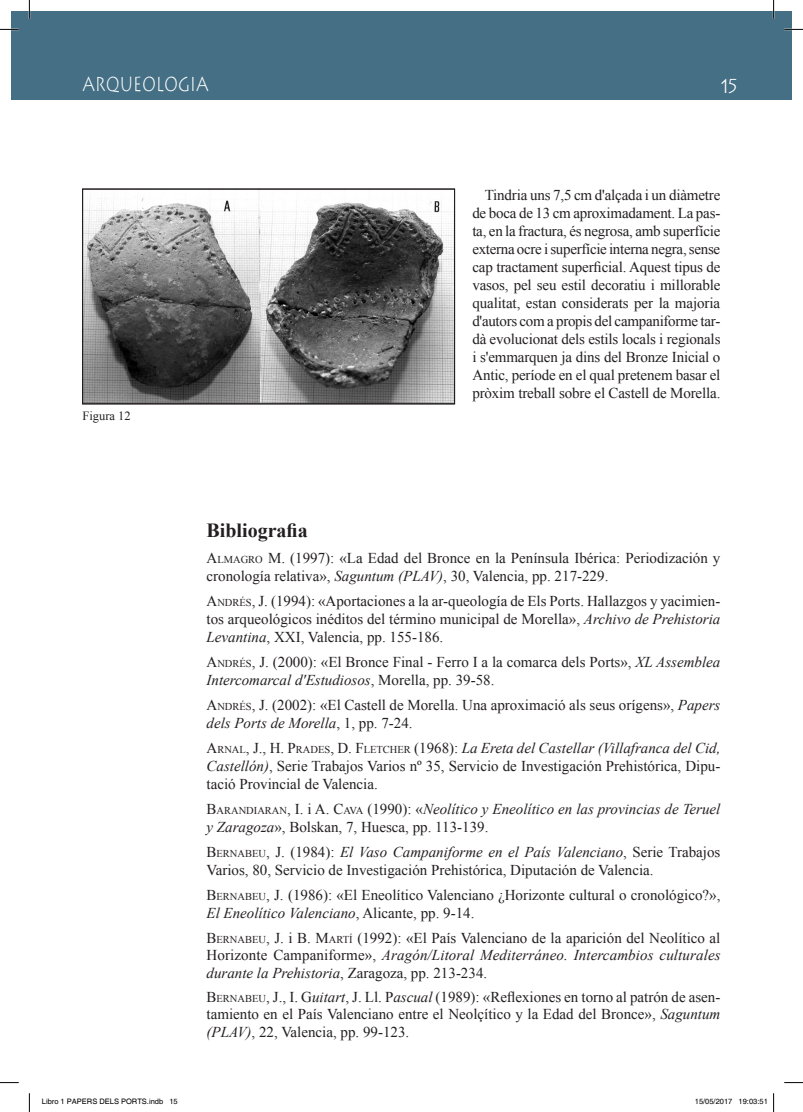
<style>
.page{position:relative;width:803px;height:1112px;background:#fff}
.page>*{position:absolute;margin:0;border:0;box-sizing:border-box;transform-origin:0 0}
.t1{font:700 20px "Times New Roman";color:#231f20}
.t2{font:300 20px "Lithograph";color:#fff;scale:.8 1}
.t3{font:300 20px "Lithograph";color:#fff}
.t4{font:15px/18px "Times New Roman";color:#231f20;text-align:justify}
.t5{font:italic 15px/18px "Times New Roman";color:#231f20}
.t6{font:12.5px "Times New Roman";color:#231f20}
.t7{font:7.5px "Helvetica";color:#000}
.s1{font-size:10.5px}
.s2{font-style:inherit}
.s3{font-style:italic}
.s4{font-style:normal}
.s5{font-style:normal;font-size:10.5px}
</style>
<div class="page">
<div style="left:12px;top:12px;width:779px;height:88px;background:#456f84"></div>
<img style="left:84px;top:198px;width:369px;height:203px">
<div style="left:82px;top:189px;width:373px;height:214px;border:1px solid #231f20"></div>
<svg style="left:0;top:29px;width:19px;height:1px"></svg>
<svg style="left:784px;top:29px;width:19px;height:1px"></svg>
<svg style="left:0;top:1082px;width:19px;height:1px"></svg>
<svg style="left:784px;top:1082px;width:19px;height:1px"></svg>
<svg style="left:29px;top:0;width:1px;height:19px"></svg>
<svg style="left:29px;top:1093px;width:1px;height:18px"></svg>
<svg style="left:773px;top:0;width:1px;height:19px"></svg>
<svg style="left:773px;top:1093px;width:1px;height:18px"></svg>
<h1 class="t2" style="left:83px;top:70px;width:159px">ARQUEOLOGIA</h1>
<h1 class="t3" style="left:720px;top:74px;width:19px">15</h1>
<p class="t6" style="left:83px;top:407px;width:50px">Figura 12</p>
<p class="t4" style="left:472px;top:186px;width:250px;text-indent:12px">Tindria uns 7,5 cm d'alçada i un diàmetre de boca de 13 cm aproximadament. La pas&shy;ta, en la fractura, és negrosa, amb superfície externa ocre i superfície interna negra, sense cap tractament superficial. Aquest tipus de vasos, pel seu estil decoratiu i millorable qualitat, estan considerats per la majoria d'autors com a propis del campaniforme tar&shy;dà evolucionat dels estils locals i regionals i s'emmarquen ja dins del Bronze Inicial o Antic, període en el qual pretenem basar el pròxim treball sobre el Castell de Morella.</p>
<h1 class="t1" style="left:207px;top:517px;width:103px">Bibliografia</h1>
<p class="t4" style="left:207px;top:548px;width:515px">A<span class="s1">LMAGRO</span> <span class="s2">M</span>. (1997): «La Edad del Bronce en la Península Ibérica: Periodización y cronología relativa», <span class="s3">Saguntum (PLAV)</span>, 30, Valencia, pp. 217-229.</p>
<p class="t4" style="left:207px;top:591px;width:515px">A<span class="s1">NDRÉS</span><span class="s2">, J</span>. (1994): «Aportaciones a la ar-queología de Els Ports. Hallazgos y yacimien&shy;tos arqueológicos inéditos del término municipal de Morella», <span class="s3">Archivo de Prehistoria Levantina</span>, XXI, Valencia, pp. 155-186.</p>
<p class="t4" style="left:207px;top:652px;width:515px">A<span class="s1">NDRÉS</span>, J. (2000): «El Bronce Final - Ferro I a la comarca dels Ports», <span class="s3">XL Assemblea<br>Intercomarcal d'Estudiosos</span>, Morella, pp. 39-58.</p>
<p class="t4" style="left:207px;top:695px;width:515px">A<span class="s1">NDRÉS</span>, J. (2002): «El Castell de Morella. Una aproximació als seus orígens», <span class="s3">Papers dels Ports de Morella</span>, 1, pp. 7-24.</p>
<p class="t4" style="left:206px;top:738px;width:515px">A<span class="s1">RNAL</span>, J., H. P<span class="s1">RADES</span>, D. F<span class="s1">LETCHER</span> (1968): <span class="s3">La Ereta del Castellar (Villafranca del Cid, Castellón)</span>, Serie Trabajos Varios nº 35, Servicio de Investigación Prehistórica, Dipu&shy;tació Provincial de Valencia.</p>
<p class="t5" style="left:206px;top:799px;width:515px"><span class="s4">B</span><span class="s5">ARANDIARAN</span><span class="s4">, I. i A. C</span><span class="s5">AVA</span> <span class="s4">(1990): «</span>Neolítico y Eneolítico en las provincias de Teruel y Zaragoza<span class="s4">», Bolskan, 7, Huesca, pp. 113-139.</span></p>
<p class="t4" style="left:206px;top:842px;width:515px">B<span class="s1">ERNABEU</span>, J. (1984): <span class="s3">El Vaso Campaniforme en el País Valenciano</span>, Serie Trabajos<br>Varios, 80, Servicio de Investigación Prehistórica, Diputación de Valencia.</p>
<p class="t4" style="left:206px;top:885px;width:515px">B<span class="s1">ERNABEU</span>, J. (1986): «El Eneolítico Valenciano ¿Horizonte cultural o cronológico?»,<br><span class="s3">El Eneolítico Valenciano</span>, Alicante, pp. 9-14.</p>
<p class="t4" style="left:207px;top:928px;width:516px;line-height:17.4px">B<span class="s1">ERNABEU</span>, J. i B. M<span class="s1">ARTÍ</span> (1992): «El País Valenciano de la aparición del Neolítico al Horizonte Campaniforme», <span class="s3">Aragón/Litoral Mediterráneo. Intercambios culturales durante la Prehistoria</span>, Zaragoza, pp. 213-234.</p>
<p class="t4" style="left:207px;top:987px;width:515px;line-height:17.4px">B<span class="s1">ERNABEU</span>, J., I. G<span class="s3">uitart</span>, J. Ll. P<span class="s3">ascual</span> (1989): «Reflexiones en torno al patrón de asen&shy;tamiento en el País Valenciano entre el Neolçítico y la Edad del Bronce», <span class="s3">Saguntum (PLAV)</span>, 22, Valencia, pp. 99-123.</p>
<p class="t7" style="left:42px;top:1097px;width:137px">Libro 1 PAPERS DELS PORTS.indb 15</p>
<p class="t7" style="left:695px;top:1097px;width:74px">15/05/2017 19:03:51</p>
</div>
